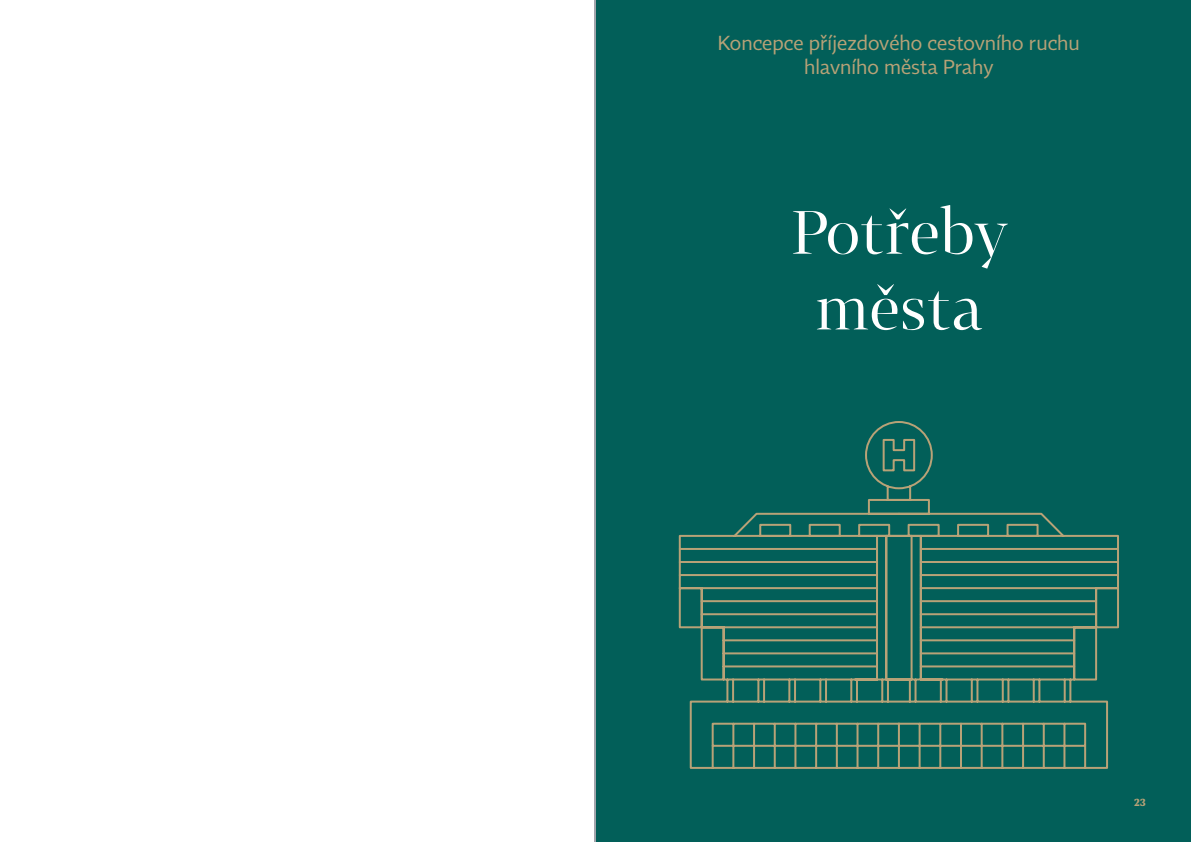
<style>
.page{position:relative;width:1191px;height:842px;background:#025f59}
.page>*{position:absolute;margin:0;border:0;box-sizing:border-box;transform-origin:0 0}
.kapitola{font:60px "Tabac G1";color:#fff}
.Nadpis1{font:20px/24px "Tabac Sans";color:#b8a277;text-align:center}
.t1{font:700 condensed 10.5px "Tabac G3";color:#b8a277}
</style>
<div class="page">
<div style="left:0;top:0;width:595px;height:842px;background:#fff"></div>
<svg style="left:678px;top:421px;width:441px;height:348px"></svg>
<p class="Nadpis1" style="left:718px;top:31px;width:363px">Koncepce příjezdového cestovního ruchu hlavního města Prahy</p>
<p class="kapitola" style="left:790px;top:192px;width:218px">Potřeby</p>
<p class="kapitola" style="left:815px;top:267px;width:169px">města</p>
<p class="t1" style="left:1134px;top:795px;width:13px">23</p>
</div>
